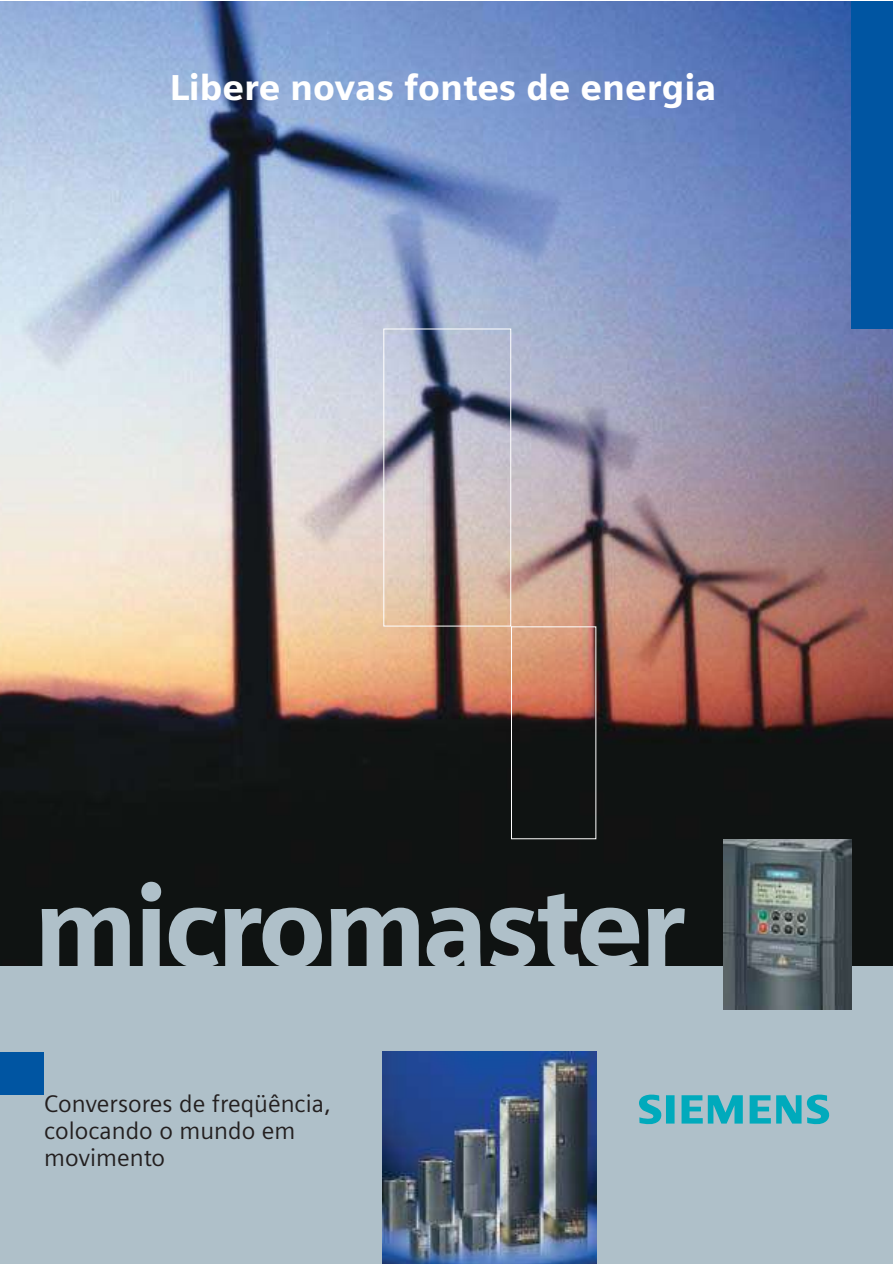
<style>
.page{position:relative;width:893px;height:1264px;background:#fff}
.page>*{position:absolute;margin:0;border:0;box-sizing:border-box;transform-origin:0 0}
.t1{font:900 112.5px "Siemens Sans";letter-spacing:-.035em;color:#afc0c9}
.t2{font:900 36px "Siemens Sans";color:#fff}
.t3{font:24px/27px "Siemens Sans";color:#231f1f}
</style>
<div class="page">
<img style="left:0;top:1px;width:892px;height:1262px">
<h2 class="t2" style="left:170px;top:73px;width:548px">Libere novas fontes de energia</h2>
<h1 class="t1" style="left:33px;top:884px;width:653px">micromaster</h1>
<p class="t3" style="left:44px;top:1092px;width:288px">Conversores de freqüência, colocando o mundo em movimento</p>
</div>
